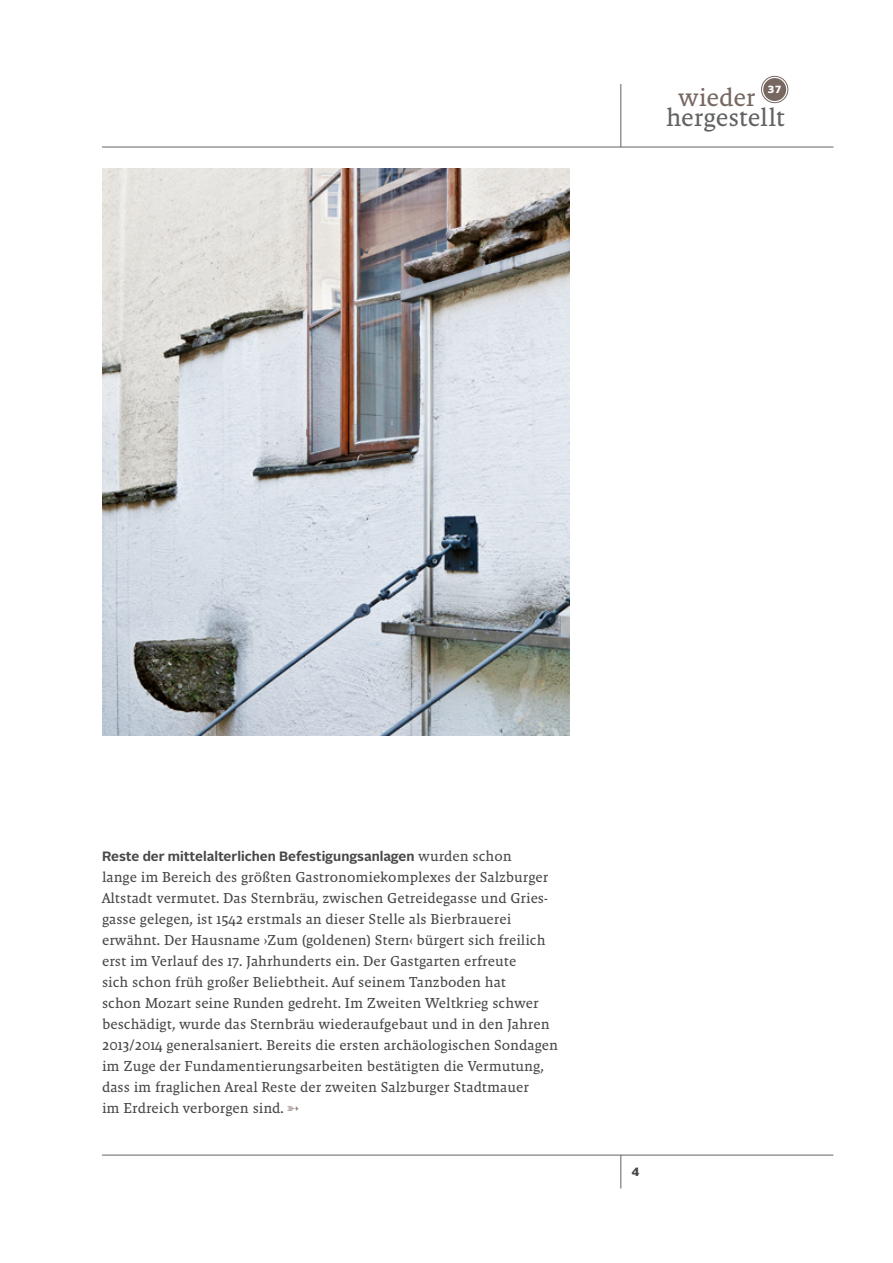
<style>
.page{position:relative;width:893px;height:1263px;background:#fff}
.page>*{position:absolute;margin:0;border:0;box-sizing:border-box;transform-origin:0 0}
.t1{font:25.65px "Malaga OT";letter-spacing:-.01em;color:#626261}
.t2{font:25.65px "Malaga OT";letter-spacing:-.015em;color:#766761}
.t3{font:14.7px/21px "Malaga OT";color:#484847}
.t4{font:700 13.5px "Alright Sans";color:#484847}
.t5{font:900 12px "Alright Sans";color:#484847}
.t6{font:900 10.35px "Alright Sans";color:#fff}
.s1{font-family:"Malaga OT";font-weight:400;font-size:14.7px}
.s2{color:#877974}
</style>
<div class="page">
<hr style="left:102px;top:147px;width:731px;height:1px;background:#626261">
<hr style="left:102px;top:1155px;width:731px;height:1px;background:#626261">
<div style="left:763px;top:78px;width:23px;height:23px;background:#766761;border-radius:50%"></div>
<div style="left:761px;top:76px;width:27px;height:27px;border:1px solid #766761;border-radius:50%"></div>
<hr style="left:621px;top:84px;width:1px;height:63px;background:#626261">
<hr style="left:621px;top:1155px;width:1px;height:33px;background:#626261">
<img style="left:102px;top:168px;width:468px;height:567px">
<h1 class="t2" style="left:678px;top:83px;width:79px">wieder</h1>
<p class="t6" style="left:767px;top:82px;width:15px">37</p>
<h1 class="t1" style="left:666px;top:103px;width:120px">hergestellt</h1>
<p class="t4" style="left:102px;top:847px;width:411px">Reste der mittelalterlichen Befestigungsanlagen <span class="s1">wurden schon</span></p>
<p class="t3" style="left:102px;top:866px;width:458px">lange im Bereich des größten Gastronomiekomplexes der Salzburger Altstadt vermutet. Das Sternbräu, zwischen Getreidegasse und Gries&shy;gasse gelegen, ist 1542 erstmals an dieser Stelle als Bierbrauerei erwähnt. Der Hausname ›Zum (goldenen) Stern‹ bürgert sich freilich erst im Verlauf des 17. Jahrhunderts ein. Der Gastgarten erfreute<br>sich schon früh großer Beliebtheit. Auf seinem Tanzboden hat<br>schon Mozart seine Runden gedreht. Im Zweiten Weltkrieg schwer beschädigt, wurde das Sternbräu wiederaufgebaut und in den Jahren 2013/2014 generalsaniert. Bereits die ersten archäologischen Sondagen im Zuge der Fundamentierungsarbeiten bestätigten die Vermutung, dass im fraglichen Areal Reste der zweiten Salzburger Stadtmauer<br>im Erdreich verborgen sind. <span class="s2">➳</span></p>
<p class="t5" style="left:631px;top:1163px;width:9px">4</p>
</div>
